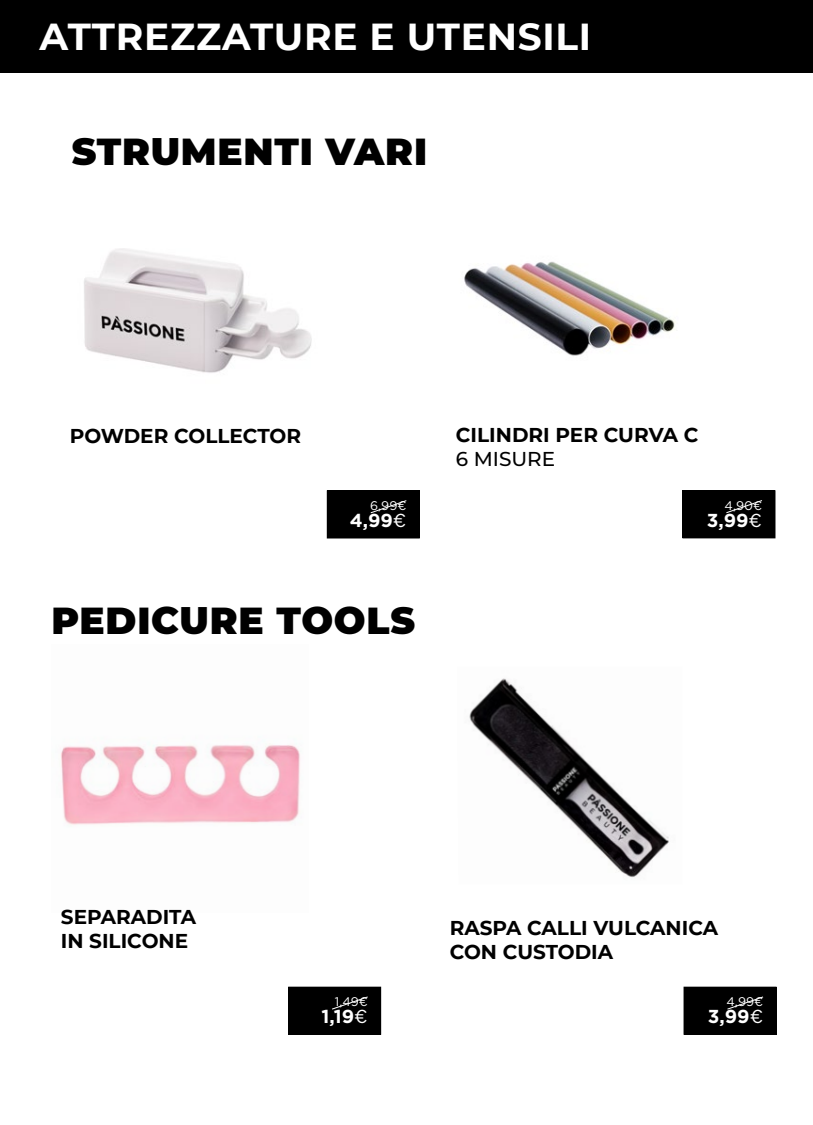
<style>
.page{position:relative;width:813px;height:1125px;background:#fff}
.page>*{position:absolute;margin:0;border:0;box-sizing:border-box;transform-origin:0 0}
.t1{font:900 37.5px "Montserrat";letter-spacing:.02em;color:#000}
.t2{font:700 37.5px "Montserrat";letter-spacing:.02em;color:#fff}
.t3{font:700 20px/24px "Montserrat";color:#000}
.t4{font:500 20px "Montserrat";color:#000}
.t5{font:700 18.75px "Gotham";color:#fff}
.t6{font:12.5px "Gotham";color:#fff}
.s1{font-weight:400}
</style>
<div class="page">
<div style="left:0;top:0;width:812px;height:73px;background:#000"></div>
<div style="left:684px;top:987px;width:92px;height:47px;background:#000"></div>
<div style="left:683px;top:987px;width:93px;height:48px;border:1px solid #000"></div>
<svg style="left:727px;top:996px;width:37px;height:14px"></svg>
<div style="left:288px;top:987px;width:92px;height:47px;background:#000"></div>
<div style="left:288px;top:987px;width:93px;height:48px;border:1px solid #000"></div>
<svg style="left:332px;top:996px;width:36px;height:14px"></svg>
<img style="left:61px;top:745px;width:239px;height:80px">
<img style="left:469px;top:678px;width:200px;height:200px">
<img style="left:84px;top:248px;width:228px;height:125px">
<img style="left:464px;top:261px;width:211px;height:95px">
<div style="left:683px;top:491px;width:92px;height:47px;background:#000"></div>
<div style="left:682px;top:490px;width:93px;height:48px;border:1px solid #000"></div>
<svg style="left:726px;top:500px;width:36px;height:14px"></svg>
<div style="left:327px;top:491px;width:92px;height:47px;background:#000"></div>
<div style="left:327px;top:490px;width:93px;height:48px;border:1px solid #000"></div>
<svg style="left:370px;top:500px;width:37px;height:14px"></svg>
<h1 class="t2" style="left:39px;top:10px;width:553px">ATTREZZATURE E UTENSILI</h1>
<h1 class="t1" style="left:72px;top:123px;width:357px">STRUMENTI VARI</h1>
<p class="t3" style="left:70px;top:423px;width:233px">POWDER COLLECTOR</p>
<p class="t3" style="left:456px;top:422px;width:244px">CILINDRI PER CURVA C</p>
<p class="t4" style="left:456px;top:445px;width:101px">6 MISURE</p>
<p class="t6" style="left:370px;top:497px;width:38px">6,99€</p>
<p class="t5" style="left:350px;top:509px;width:58px">4,99<span class="s1">€</span></p>
<p class="t6" style="left:724px;top:497px;width:39px">4,90€</p>
<p class="t5" style="left:706px;top:509px;width:57px">3,99<span class="s1">€</span></p>
<h1 class="t1" style="left:51px;top:593px;width:365px">PEDICURE TOOLS</h1>
<p class="t3" style="left:61px;top:904px;width:137px">SEPARADITA<br>IN SILICONE</p>
<p class="t6" style="left:335px;top:994px;width:34px">1,49€</p>
<p class="t5" style="left:321px;top:1006px;width:48px">1,19<span class="s1">€</span></p>
<p class="t3" style="left:449px;top:915px;width:270px">RASPA CALLI VULCANICA<br>CON CUSTODIA</p>
<p class="t6" style="left:726px;top:994px;width:38px">4,99€</p>
<p class="t5" style="left:707px;top:1006px;width:57px">3,99<span class="s1">€</span></p>
</div>
